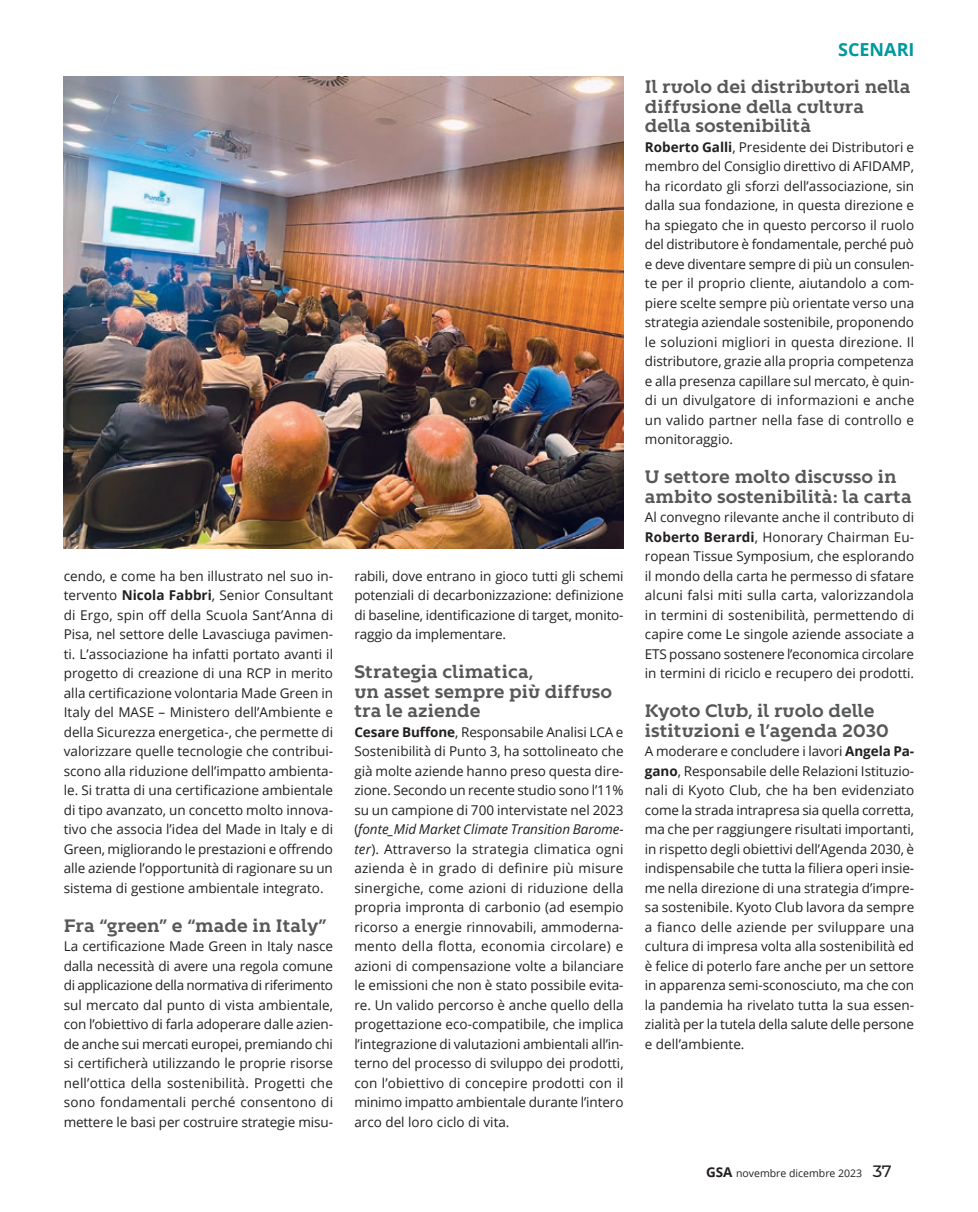
<style>
.page{position:relative;width:978px;height:1212px;background:#fff}
.page>*{position:absolute;margin:0;border:0;box-sizing:border-box;transform-origin:0 0}
.titoletti_articolo{font:700 18px/19.5px "Kontrapunkt Bob";color:#57585a}
.t1{font:700 18px "Open Sans";color:#0098a1}
.testo_GSA{font:13.5px/19.5px "Open Sans";letter-spacing:-.005em;color:#231f20;text-align:justify}
.t2{font:10.5px "Open Sans";color:#231f20}
.s1{font-weight:700}
.s2{font-style:italic}
.s3{font-weight:700;font-size:13.5px}
.s4{font-family:"Montserrat";font-weight:500;font-size:16.5px}
</style>
<div class="page">
<img style="left:64px;top:77px;width:560px;height:472px">
<p class="testo_GSA" style="left:64px;top:566px;width:271px">cendo, e come ha ben illustrato nel suo in&shy;tervento <span class="s1">Nicola Fabbri</span>, Senior Consultant di Ergo, spin off della Scuola Sant’Anna di Pisa, nel settore delle Lavasciuga pavimen&shy;ti. L’associazione ha infatti portato avanti il progetto di creazione di una RCP in merito alla certificazione volontaria Made Green in Italy del MASE – Ministero dell’Ambiente e della Sicurezza energetica-, che permette di valorizzare quelle tecnologie che contribui&shy;scono alla riduzione dell’impatto ambienta&shy;le. Si tratta di una certificazione ambientale di tipo avanzato, un concetto molto innova&shy;tivo che associa l’idea del Made in Italy e di Green, migliorando le prestazioni e offrendo alle aziende l’opportunità di ragionare su un sistema di gestione ambientale integrato.</p>
<p class="titoletti_articolo" style="left:64px;top:916px;width:264px">Fra “green” e “made in Italy”</p>
<p class="testo_GSA" style="left:64px;top:936px;width:271px">La certificazione Made Green in Italy nasce dalla necessità di avere una regola comune di applicazione della normativa di riferimento sul mercato dal punto di vista ambientale, con l’obiettivo di farla adoperare dalle azien&shy;de anche sui mercati europei, premiando chi si certificherà utilizzando le proprie risorse nell’ottica della sostenibilità. Progetti che sono fondamentali perché consentono di mettere le basi per costruire strategie misu-</p>
<p class="testo_GSA" style="left:354px;top:566px;width:271px">rabili, dove entrano in gioco tutti gli schemi potenziali di decarbonizzazione: definizione di baseline, identificazione di target, monito&shy;raggio da implementare.</p>
<p class="titoletti_articolo" style="left:354px;top:662px;width:180px">Strategia climatica,</p>
<p class="titoletti_articolo" style="left:354px;top:682px;width:259px">un asset sempre più diffuso tra le aziende</p>
<p class="testo_GSA" style="left:354px;top:722px;width:271px"><span class="s1">Cesare Buffone</span>, Responsabile Analisi LCA e Sostenibilità di Punto 3, ha sottolineato che già molte aziende hanno preso questa dire&shy;zione. Secondo un recente studio sono l’11% su un campione di 700 intervistate nel 2023 (<span class="s2">fonte_Mid Market Climate Transition Barome&shy;ter</span>). Attraverso la strategia climatica ogni azienda è in grado di definire più misure sinergiche, come azioni di riduzione della propria impronta di carbonio (ad esempio ricorso a energie rinnovabili, ammoderna&shy;mento della flotta, economia circolare) e azioni di compensazione volte a bilanciare le emissioni che non è stato possibile evita&shy;re. Un valido percorso è anche quello della progettazione eco-compatibile, che implica l’integrazione di valutazioni ambientali all’in&shy;terno del processo di sviluppo dei prodotti, con l’obiettivo di concepire prodotti con il minimo impatto ambientale durante l’intero arco del loro ciclo di vita.</p>
<p class="t1" style="left:838px;top:37px;width:78px">SCENARI</p>
<p class="titoletti_articolo" style="left:645px;top:77px;width:267px">Il ruolo dei distributori nella diffusione della cultura della sostenibilità</p>
<p class="testo_GSA" style="left:645px;top:137px;width:271px"><span class="s1">Roberto Galli</span>, Presidente dei Distributori e membro del Consiglio direttivo di AFIDAMP, ha ricordato gli sforzi dell’associazione, sin dalla sua fondazione, in questa direzione e ha spiegato che in questo percorso il ruolo del distributore è fondamentale, perché può e deve diventare sempre di più un consulen&shy;te per il proprio cliente, aiutandolo a com&shy;piere scelte sempre più orientate verso una strategia aziendale sostenibile, proponendo le soluzioni migliori in questa direzione. Il distributore, grazie alla propria competenza e alla presenza capillare sul mercato, è quin&shy;di un divulgatore di informazioni e anche un valido partner nella fase di controllo e monitoraggio.</p>
<p class="titoletti_articolo" style="left:645px;top:467px;width:268px">U settore molto discusso in ambito sostenibilità: la carta</p>
<p class="testo_GSA" style="left:645px;top:507px;width:271px">Al convegno rilevante anche il contributo di <span class="s1">Roberto Berardi</span>, Honorary Chairman Eu&shy;ropean Tissue Symposium, che esplorando il mondo della carta he permesso di sfatare alcuni falsi miti sulla carta, valorizzandola in termini di sostenibilità, permettendo di capire come Le singole aziende associate a ETS possano sostenere l’economica circolare in termini di riciclo e recupero dei prodotti.</p>
<p class="titoletti_articolo" style="left:645px;top:701px;width:245px">Kyoto Club, il ruolo delle istituzioni e l’agenda 2030</p>
<p class="testo_GSA" style="left:645px;top:741px;width:271px">A moderare e concludere i lavori <span class="s1">Angela Pa&shy;gano</span>, Responsabile delle Relazioni Istituzio&shy;nali di Kyoto Club, che ha ben evidenziato come la strada intrapresa sia quella corretta, ma che per raggiungere risultati importanti, in rispetto degli obiettivi dell’Agenda 2030, è indispensabile che tutta la filiera operi insie&shy;me nella direzione di una strategia d’impre&shy;sa sostenibile. Kyoto Club lavora da sempre a fianco delle aziende per sviluppare una cultura di impresa volta alla sostenibilità ed è felice di poterlo fare anche per un settore in apparenza semi-sconosciuto, ma che con la pandemia ha rivelato tutta la sua essen&shy;zialità per la tutela della salute delle persone e dell’ambiente.</p>
<p class="t2" style="left:706px;top:1166px;width:187px"><span class="s3">GSA</span> novembre dicembre 2023 <span class="s4">37</span></p>
</div>
